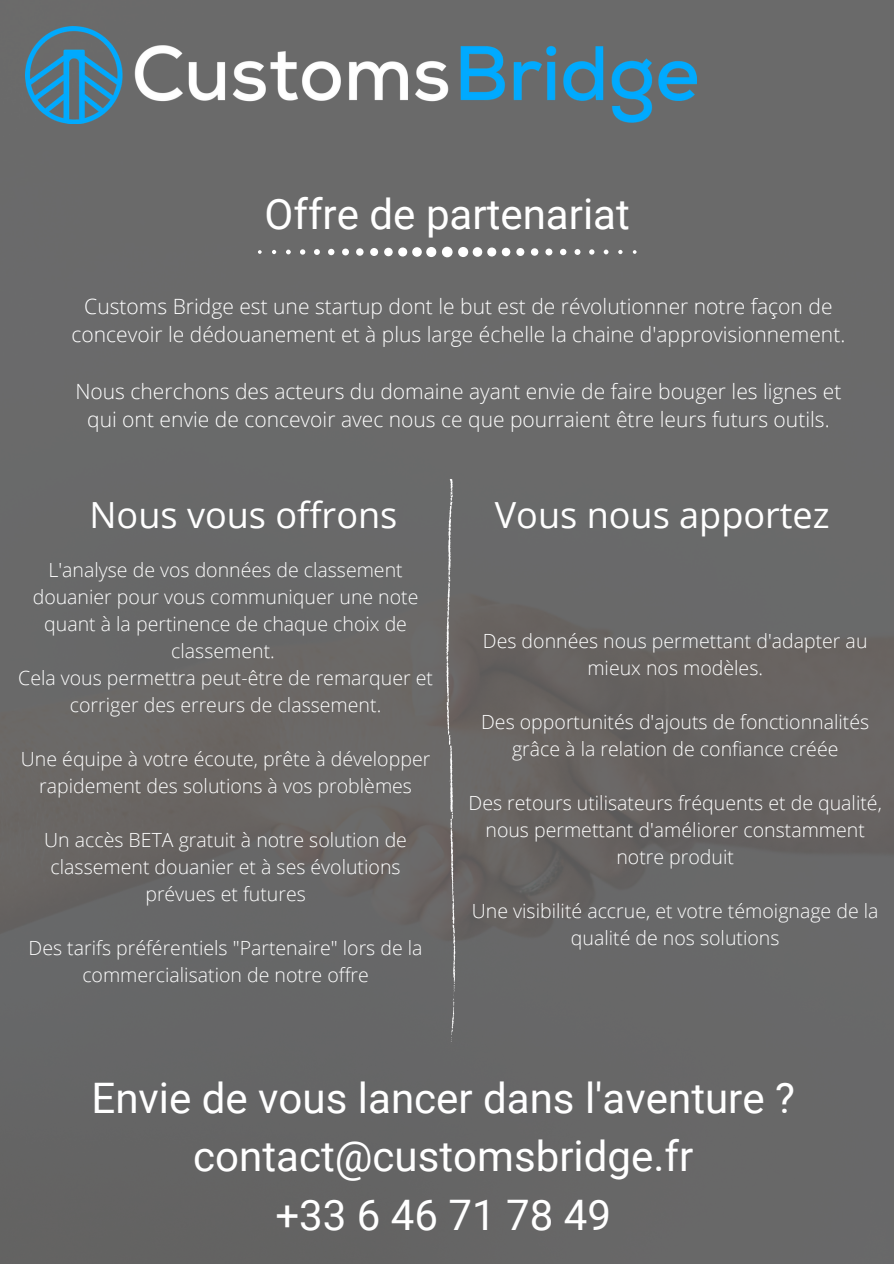
<style>
.page{position:relative;width:894px;height:1264px;background:#fff}
.page>*{position:absolute;margin:0;border:0;box-sizing:border-box;transform-origin:0 0}
.t1{font:42px/58.5px "Roboto";color:#fff;text-align:center}
.t2{font:36px "Open Sans";color:#fff}
.t3{font:300 21px/28.3px "Open Sans";color:#fff;text-align:center}
.t4{font:300 19.5px/27px "Open Sans";color:#fff;text-align:center}
</style>
<div class="page">
<div style="left:0;top:0;width:893px;height:1263px;background:#696969"></div>
<svg style="left:258px;top:247px;width:378px;height:10px"></svg>
<svg style="left:446px;top:479px;width:9px;height:565px;background:#7e7c7b"></svg>
<img style="left:26px;top:27px;width:670px;height:97px">
<h1 class="t1" style="left:264px;top:185px;width:367px">Offre de partenariat</h1>
<p class="t3" style="left:71px;top:291px;width:775px">Customs Bridge est une startup dont le but est de révolutionner notre façon de concevoir le dédouanement et à plus large échelle la chaine d'approvisionnement.</p>
<p class="t3" style="left:75px;top:376px;width:767px">Nous cherchons des acteurs du domaine ayant envie de faire bouger les lignes et qui ont envie de concevoir avec nous ce que pourraient être leurs futurs outils.</p>
<h2 class="t2" style="left:89px;top:489px;width:309px">Nous vous offrons</h2>
<h2 class="t2" style="left:494px;top:489px;width:336px">Vous nous apportez</h2>
<p class="t4" style="left:18px;top:555px;width:416px">L'analyse de vos données de classement douanier pour vous communiquer une note quant à la pertinence de chaque choix de classement.<br>Cela vous permettra peut-être de remarquer et corriger des erreurs de classement.</p>
<p class="t4" style="left:21px;top:745px;width:411px">Une équipe à votre écoute, prête à développer rapidement des solutions à vos problèmes</p>
<p class="t4" style="left:44px;top:826px;width:364px">Un accès BETA gratuit à notre solution de classement douanier et à ses évolutions prévues et futures</p>
<p class="t4" style="left:29px;top:934px;width:395px">Des tarifs préférentiels "Partenaire" lors de la commercialisation de notre offre</p>
<p class="t4" style="left:483px;top:626px;width:386px">Des données nous permettant d'adapter au mieux nos modèles.</p>
<p class="t4" style="left:481px;top:707px;width:389px">Des opportunités d'ajouts de fonctionnalités grâce à la relation de confiance créée</p>
<p class="t4" style="left:468px;top:788px;width:414px">Des retours utilisateurs fréquents et de qualité, nous permettant d'améliorer constamment notre produit</p>
<p class="t4" style="left:472px;top:896px;width:408px">Une visibilité accrue, et votre témoignage de la qualité de nos solutions</p>
<h1 class="t1" style="left:91px;top:1069px;width:705px">Envie de vous lancer dans l'aventure ? contact@customsbridge.fr<br>+33 6 46 71 78 49</h1>
</div>
